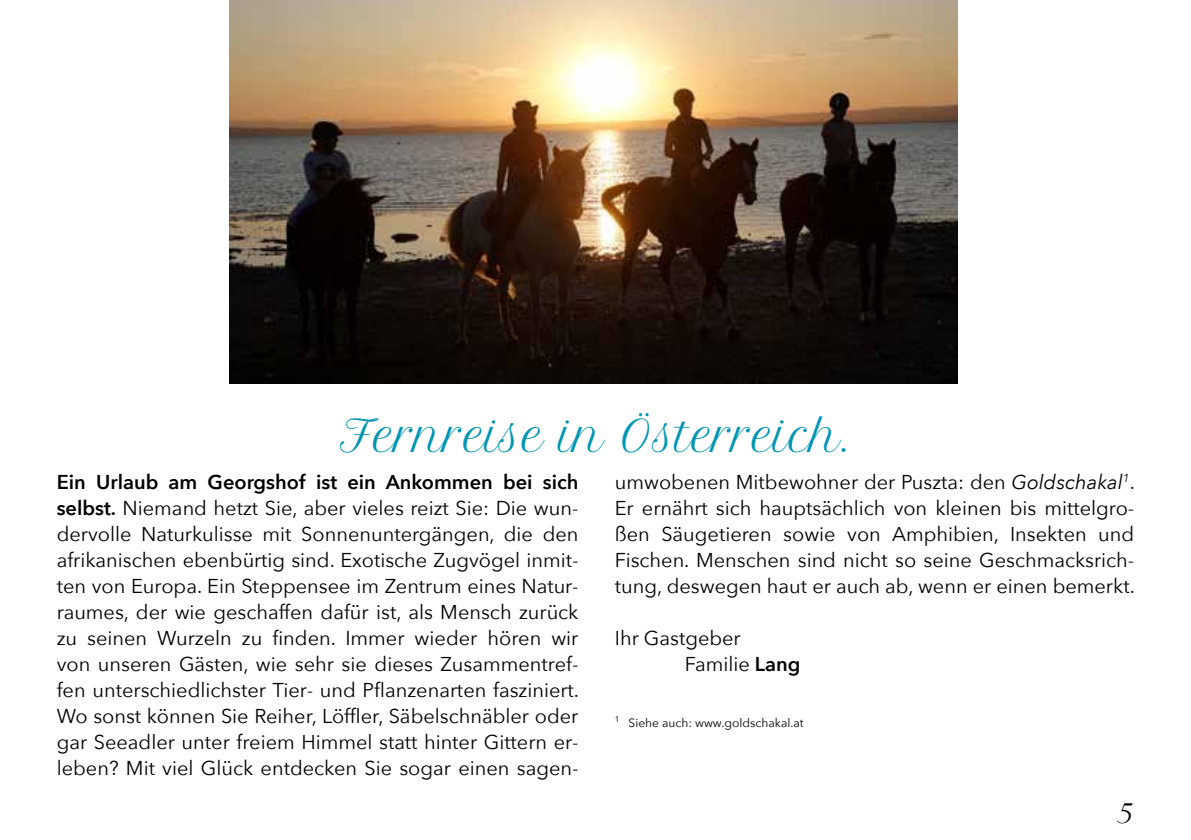
<style>
.page{position:relative;width:1191px;height:840px;background:#fff}
.page>*{position:absolute;margin:0;border:0;box-sizing:border-box;transform-origin:0 0}
.t1{font:42.2px "Petit Formal Script";color:#0095b4}
.t2{font:28px "Petit Formal Script";color:#000}
.t3{font:20px/26px "Avenir Next";color:#000;text-align:justify}
.t4{font:12px "Avenir Next";color:#000}
.s1{font-weight:600}
.s2{font-style:italic}
</style>
<div class="page">
<img style="left:230px;top:0;width:727px;height:383px">
<h1 class="t1" style="left:340px;top:410px;width:512px">Fernreise in Österreich.</h1>
<p class="t3" style="left:57px;top:467px;width:524px"><span class="s1">Ein Urlaub am Georgshof ist ein Ankommen bei sich selbst.</span> Niemand hetzt Sie, aber vieles reizt Sie: Die wun&shy;dervolle Naturkulisse mit Sonnenuntergängen, die den afrikanischen ebenbürtig sind. Exotische Zugvögel inmit&shy;ten von Europa. Ein Steppensee im Zentrum eines Natur&shy;raumes, der wie geschaffen dafür ist, als Mensch zurück zu seinen Wurzeln zu finden. Immer wieder hören wir von unseren Gästen, wie sehr sie dieses Zusammentref&shy;fen unterschiedlichster Tier- und Pflanzenarten fasziniert.<br>Wo sonst können Sie Reiher, Löffler, Säbelschnäbler oder gar Seeadler unter freiem Himmel statt hinter Gittern er&shy;leben? Mit viel Glück entdecken Sie sogar einen sagen-</p>
<p class="t3" style="left:615px;top:467px;width:521px">umwobenen Mitbewohner der Puszta: den <span class="s2">Goldschakal</span><sup>1</sup>.<br>Er ernährt sich hauptsächlich von kleinen bis mittelgro&shy;ßen Säugetieren sowie von Amphibien, Insekten und Fischen. Menschen sind nicht so seine Geschmacksrich&shy;tung, deswegen haut er auch ab, wenn er einen bemerkt.</p>
<p class="t3" style="left:685px;top:623px;width:117px;text-indent:-70px">Ihr Gastgeber<br>Familie <span class="s1">Lang</span></p>
<p class="t4" style="left:615px;top:712px;width:190px"><sup>1</sup> Siehe auch: www.goldschakal.at</p>
<h2 class="t2" style="left:1117px;top:794px;width:17px">5</h2>
</div>
